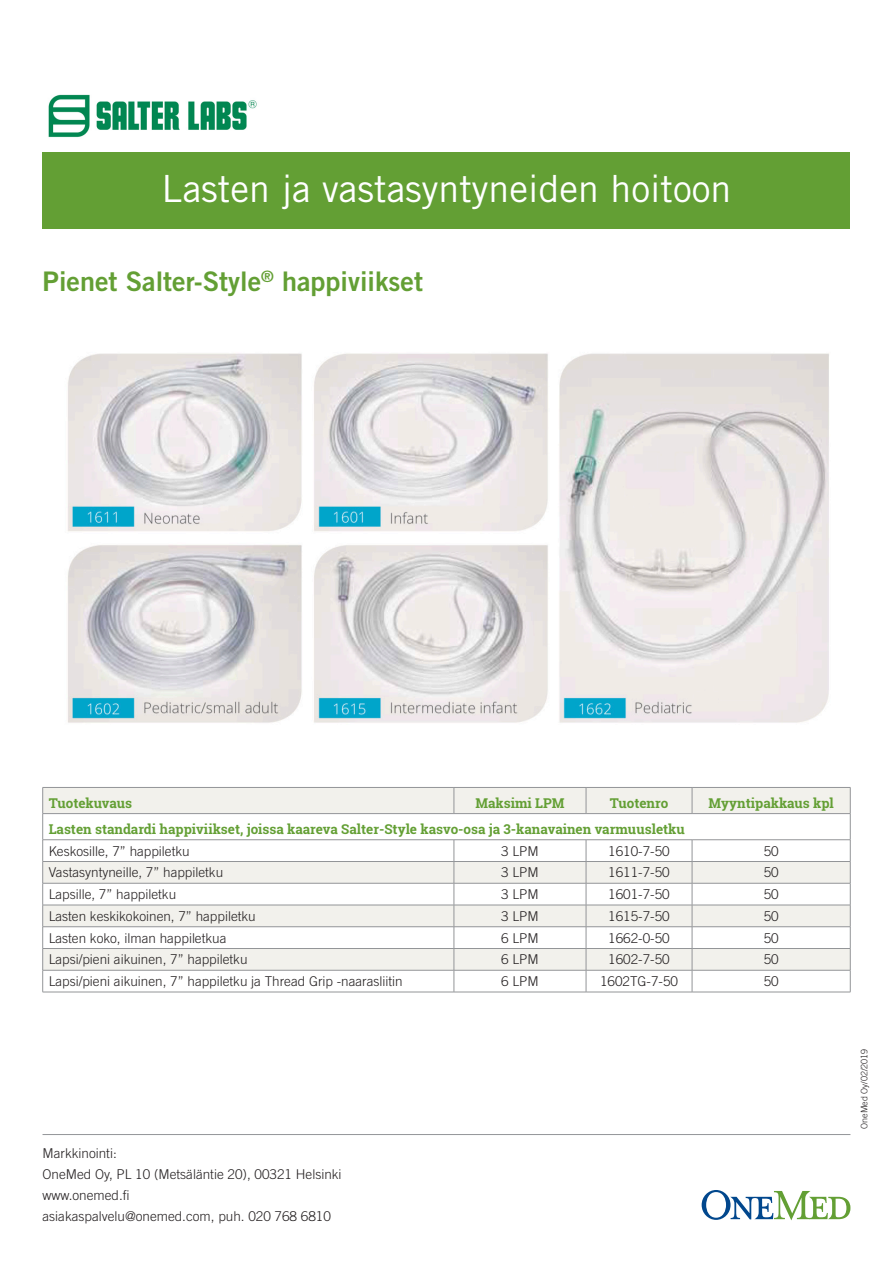
<style>
.page{position:relative;width:893px;height:1263px;background:#fff}
.page>*{position:absolute;margin:0;border:0;box-sizing:border-box;transform-origin:0 0}
.t1{font:37.5px "Trade Gothic LT Std";color:#fff}
.t2{font:27px "Trade Gothic LT Std Bd 2";color:#639f34}
.t3{font:300 13.5px/21px "Trade Gothic LT Std";color:#231f20}
.t4{font:700 13.5px "Roboto Slab";color:#639f34}
.t5{font:300 9px "Trade Gothic LT Std";color:#231f20}
</style>
<div class="page">
<div style="left:43px;top:152px;width:807px;height:76px;background:#639f34"></div>
<hr style="left:43px;top:1134px;width:807px;height:1px;background:#939598">
<svg style="left:702px;top:1190px;width:148px;height:30px"></svg>
<img style="left:48px;top:94px;width:209px;height:44px">
<svg style="left:43px;top:788px;width:807px;height:182px;fill:#f2f1ec"></svg>
<hr style="left:43px;top:787px;width:411px;height:1px;background:#939598">
<hr style="left:454px;top:787px;width:132px;height:1px;background:#939598">
<svg style="left:454px;top:788px;width:1px;height:25px"></svg>
<hr style="left:586px;top:787px;width:106px;height:1px;background:#939598">
<svg style="left:586px;top:788px;width:1px;height:25px"></svg>
<hr style="left:692px;top:787px;width:158px;height:1px;background:#939598">
<svg style="left:692px;top:788px;width:1px;height:25px"></svg>
<hr style="left:43px;top:813px;width:411px;height:1px;background:#939598">
<hr style="left:454px;top:813px;width:132px;height:1px;background:#939598">
<hr style="left:586px;top:813px;width:106px;height:1px;background:#939598">
<hr style="left:692px;top:813px;width:158px;height:1px;background:#939598">
<hr style="left:43px;top:839px;width:411px;height:1px;background:#939598">
<hr style="left:454px;top:839px;width:132px;height:1px;background:#939598">
<hr style="left:586px;top:839px;width:106px;height:1px;background:#939598">
<hr style="left:692px;top:839px;width:158px;height:1px;background:#939598">
<hr style="left:43px;top:861px;width:411px;height:1px;background:#939598">
<hr style="left:454px;top:861px;width:132px;height:1px;background:#939598">
<hr style="left:586px;top:861px;width:106px;height:1px;background:#939598">
<hr style="left:692px;top:861px;width:158px;height:1px;background:#939598">
<hr style="left:43px;top:883px;width:411px;height:1px;background:#939598">
<hr style="left:454px;top:883px;width:132px;height:1px;background:#939598">
<hr style="left:586px;top:883px;width:106px;height:1px;background:#939598">
<hr style="left:692px;top:883px;width:158px;height:1px;background:#939598">
<hr style="left:43px;top:905px;width:411px;height:1px;background:#939598">
<hr style="left:454px;top:905px;width:132px;height:1px;background:#939598">
<hr style="left:586px;top:905px;width:106px;height:1px;background:#939598">
<hr style="left:692px;top:905px;width:158px;height:1px;background:#939598">
<hr style="left:43px;top:926px;width:411px;height:1px;background:#939598">
<hr style="left:454px;top:926px;width:132px;height:1px;background:#939598">
<hr style="left:586px;top:926px;width:106px;height:1px;background:#939598">
<hr style="left:692px;top:926px;width:158px;height:1px;background:#939598">
<hr style="left:43px;top:948px;width:411px;height:1px;background:#939598">
<hr style="left:454px;top:948px;width:132px;height:1px;background:#939598">
<hr style="left:586px;top:948px;width:106px;height:1px;background:#939598">
<hr style="left:692px;top:948px;width:158px;height:1px;background:#939598">
<hr style="left:43px;top:970px;width:411px;height:1px;background:#939598">
<svg style="left:42px;top:788px;width:1px;height:204px"></svg>
<hr style="left:454px;top:970px;width:132px;height:1px;background:#939598">
<svg style="left:454px;top:840px;width:1px;height:152px"></svg>
<hr style="left:586px;top:970px;width:106px;height:1px;background:#939598">
<svg style="left:586px;top:840px;width:1px;height:152px"></svg>
<hr style="left:692px;top:970px;width:158px;height:1px;background:#939598">
<svg style="left:692px;top:840px;width:1px;height:152px"></svg>
<svg style="left:850px;top:788px;width:1px;height:204px"></svg>
<hr style="left:43px;top:992px;width:411px;height:1px;background:#939598">
<hr style="left:454px;top:992px;width:132px;height:1px;background:#939598">
<hr style="left:586px;top:992px;width:106px;height:1px;background:#939598">
<hr style="left:692px;top:992px;width:158px;height:1px;background:#939598">
<img style="left:67px;top:353px;width:762px;height:370px">
<h1 class="t1" style="left:162px;top:166px;width:571px">Lasten ja vastasyntyneiden hoitoon</h1>
<h2 class="t2" style="left:43px;top:264px;width:382px">Pienet Salter-Style<sup>®</sup> happiviikset</h2>
<p class="t4" style="left:49px;top:793px;width:85px">Tuotekuvaus</p>
<p class="t4" style="left:475px;top:793px;width:91px">Maksimi LPM</p>
<p class="t4" style="left:610px;top:793px;width:60px">Tuotenro</p>
<p class="t4" style="left:709px;top:793px;width:127px">Myyntipakkaus kpl</p>
<p class="t4" style="left:49px;top:820px;width:638px">Lasten standardi happiviikset, joissa kaareva Salter-Style kasvo-osa ja 3-kanavainen varmuusletku</p>
<p class="t3" style="left:49px;top:840px;width:143px">Keskosille, 7” happiletku</p>
<p class="t3" style="left:501px;top:840px;width:39px">3 LPM</p>
<p class="t3" style="left:608px;top:840px;width:63px">1610-7-50</p>
<p class="t3" style="left:764px;top:840px;width:17px">50</p>
<p class="t3" style="left:49px;top:862px;width:176px">Vastasyntyneille, 7” happiletku</p>
<p class="t3" style="left:501px;top:862px;width:39px">3 LPM</p>
<p class="t3" style="left:608px;top:862px;width:63px">1611-7-50</p>
<p class="t3" style="left:764px;top:862px;width:17px">50</p>
<p class="t3" style="left:49px;top:883px;width:129px">Lapsille, 7” happiletku</p>
<p class="t3" style="left:501px;top:883px;width:39px">3 LPM</p>
<p class="t3" style="left:608px;top:883px;width:63px">1601-7-50</p>
<p class="t3" style="left:764px;top:883px;width:17px">50</p>
<p class="t3" style="left:49px;top:905px;width:209px">Lasten keskikokoinen, 7” happiletku</p>
<p class="t3" style="left:501px;top:905px;width:39px">3 LPM</p>
<p class="t3" style="left:608px;top:905px;width:63px">1615-7-50</p>
<p class="t3" style="left:764px;top:905px;width:17px">50</p>
<p class="t3" style="left:49px;top:927px;width:179px">Lasten koko, ilman happiletkua</p>
<p class="t3" style="left:501px;top:927px;width:39px">6 LPM</p>
<p class="t3" style="left:608px;top:927px;width:63px">1662-0-50</p>
<p class="t3" style="left:764px;top:927px;width:17px">50</p>
<p class="t3" style="left:49px;top:949px;width:200px">Lapsi/pieni aikuinen, 7” happiletku</p>
<p class="t3" style="left:501px;top:949px;width:39px">6 LPM</p>
<p class="t3" style="left:608px;top:949px;width:63px">1602-7-50</p>
<p class="t3" style="left:764px;top:949px;width:17px">50</p>
<p class="t3" style="left:49px;top:970px;width:356px">Lapsi/pieni aikuinen, 7” happiletku ja Thread Grip -naarasliitin</p>
<p class="t3" style="left:501px;top:970px;width:39px">6 LPM</p>
<p class="t3" style="left:600px;top:970px;width:80px">1602TG-7-50</p>
<p class="t3" style="left:764px;top:970px;width:17px">50</p>
<p class="t3" style="left:43px;top:1143px;width:301px">Markkinointi:<br>OneMed Oy, PL 10 (Metsäläntie 20), 00321 Helsinki www.onemed.fi<br>asiakaspalvelu@onemed.com, puh. 020 768 6810</p>
<p class="t5" style="left:859px;top:1129px;width:82px;rotate:-90deg">OneMed Oy/02/2019</p>
</div>
